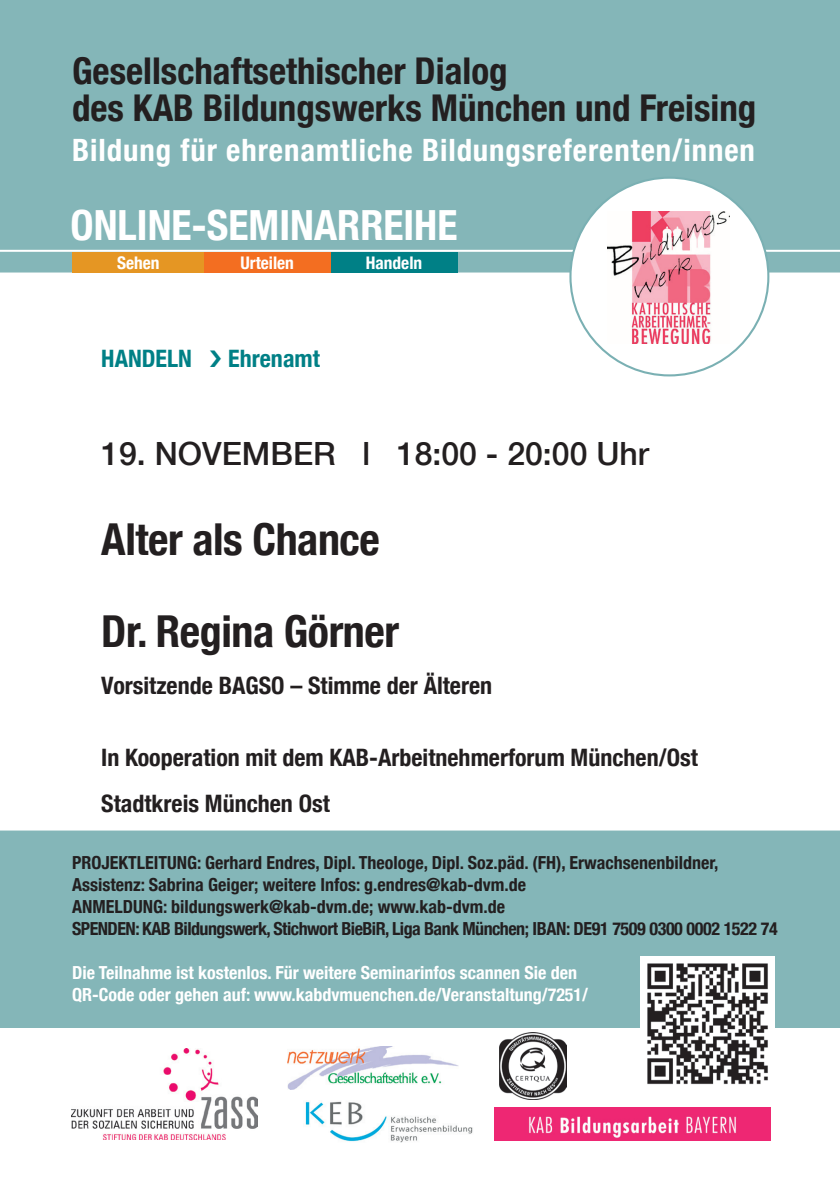
<style>
.page{position:relative;width:840px;height:1191px;background:#fff}
.page>*{position:absolute;margin:0;border:0;box-sizing:border-box;transform-origin:0 0}
.t1{font:700 condensed 44px/92px "Helvetica Neue";letter-spacing:-.01em;color:#231f20}
.t2{font:700 condensed 41.6px "Helvetica Neue";color:#fff}
.t3{font:700 condensed 37px/37px "Helvetica Neue";color:#231f20}
.t4{font:500 32px "Helvetica Neue";color:#231f20}
.t5{font:700 condensed 30.8px "Helvetica Neue";letter-spacing:.03em;color:#fff}
.t6{font:700 condensed 24px/46px "Helvetica Neue";color:#231f20}
.t7{font:700 condensed 24px "Helvetica Neue";color:#008086}
.t8{font:700 condensed 18px/22px "Helvetica Neue";color:#231f20}
.t9{font:700 condensed 18px/22px "Helvetica Neue";color:#fff}
.t10{font:700 condensed 17.4px "Helvetica Neue";color:#fff}
</style>
<div class="page">
<div style="left:0;top:0;width:839px;height:1027px;background:#84b6b8"></div>
<hr style="left:0;top:250px;width:839px;height:2px;background:#fff">
<div style="left:0;top:272px;width:839px;height:558px;background:#fff"></div>
<div style="left:73px;top:252px;width:131px;height:20px;background:#e59623"></div>
<div style="left:204px;top:252px;width:126px;height:20px;background:#f36e21"></div>
<div style="left:330px;top:252px;width:127px;height:20px;background:#008086"></div>
<img style="left:640px;top:957px;width:133px;height:128px">
<img style="left:72px;top:1048px;width:185px;height:91px">
<img style="left:499px;top:1032px;width:67px;height:67px">
<img style="left:305px;top:1101px;width:168px;height:41px">
<img style="left:494px;top:1108px;width:275px;height:32px">
<img style="left:287px;top:1046px;width:171px;height:43px">
<div style="left:570px;top:178px;width:198px;height:197px;background:#fff;border-radius:50%"></div>
<img style="left:607px;top:212px;width:122px;height:131px">
<svg style="left:210px;top:350px;width:11px;height:17px"></svg>
<h3 class="t3" style="left:72px;top:52px;width:685px">Gesellschaftsethischer Dialog<br>des KAB Bildungswerks München und Freising</h3>
<h3 class="t5" style="left:72px;top:132px;width:684px">Bildung für ehrenamtliche Bildungsreferenten/innen</h3>
<h2 class="t2" style="left:71px;top:200px;width:388px">ONLINE-SEMINARREIHE</h2>
<p class="t10" style="left:117px;top:252px;width:44px">Sehen</p>
<p class="t10" style="left:240px;top:252px;width:55px">Urteilen</p>
<p class="t10" style="left:365px;top:252px;width:58px">Handeln</p>
<h3 class="t7" style="left:101px;top:344px;width:92px">HANDELN</h3>
<h3 class="t7" style="left:228px;top:344px;width:93px">Ehrenamt</h3>
<h3 class="t4" style="left:101px;top:435px;width:549px">19. NOVEMBER l 18:00 - 20:00 Uhr</h3>
<h1 class="t1" style="left:101px;top:493px;width:299px">Alter als Chance<br>Dr. Regina Görner</h1>
<h3 class="t6" style="left:101px;top:661px;width:392px">Vorsitzende BAGSO – Stimme der Älteren</h3>
<h3 class="t6" style="left:101px;top:733px;width:597px">In Kooperation mit dem KAB-Arbeitnehmerforum München/Ost<br>Stadtkreis München Ost</h3>
<p class="t8" style="left:72px;top:851px;width:706px">PROJEKTLEITUNG: Gerhard Endres, Dipl. Theologe, Dipl. Soz.päd. (FH), Erwachsenenbildner, Assistenz: Sabrina Geiger; weitere Infos: g.endres@kab-dvm.de<br>ANMELDUNG: bildungswerk@kab-dvm.de; www.kab-dvm.de<br>SPENDEN: KAB Bildungswerk, Stichwort BieBiR, Liga Bank München; IBAN: DE91 7509 0300 0002 1522 74</p>
<p class="t9" style="left:72px;top:961px;width:517px">Die Teilnahme ist kostenlos. Für weitere Seminarinfos scannen Sie den<br>QR-Code oder gehen auf: www.kabdvmuenchen.de/Veranstaltung/7251/</p>
</div>
